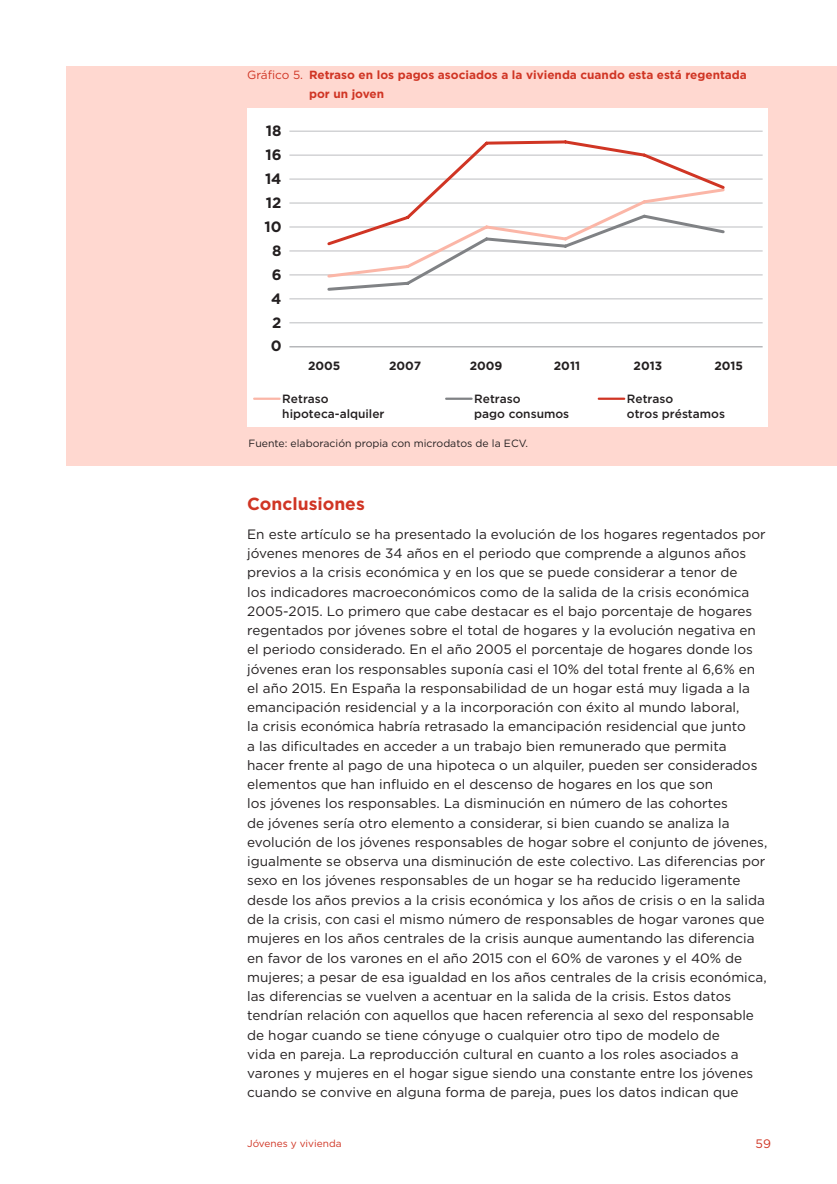
<style>
.page{position:relative;width:837px;height:1184px;background:#fff}
.page>*{position:absolute;margin:0;border:0;box-sizing:border-box;transform-origin:0 0}
.ladillo{font:700 17.5px "Gotham";color:#d03524}
.t1{font:700 14.88px "Gotham";color:#231f20}
.texto{font:13.65px/19.2px "Gotham";color:#231f20}
.t2{font:12.25px "Gotham";color:#d03524}
.Figura{font:700 11.9px/19.2px "Gotham";color:#d03524}
.t3{font:500 11.9px/14.3px "Gotham";color:#231f20}
.t4{font:700 11.9px "Gotham";color:#231f20}
.texto-2{font:10.5px "Gotham";color:#231f20}
.t5{font:10.15px "Gotham";color:#d03524}
.s1{font-weight:400}
</style>
<div class="page">
<div style="left:66px;top:66px;width:770px;height:400px;background:#ffd8d0"></div>
<div style="left:247px;top:108px;width:520px;height:319px;background:#fff"></div>
<hr style="left:289px;top:322px;width:473px;height:1px;background:#bcbdc0">
<hr style="left:289px;top:298px;width:473px;height:1px;background:#bcbdc0">
<hr style="left:289px;top:274px;width:473px;height:1px;background:#bcbdc0">
<hr style="left:289px;top:250px;width:473px;height:1px;background:#bcbdc0">
<hr style="left:289px;top:226px;width:473px;height:1px;background:#bcbdc0">
<hr style="left:289px;top:203px;width:473px;height:1px;background:#bcbdc0">
<hr style="left:289px;top:179px;width:473px;height:1px;background:#bcbdc0">
<hr style="left:289px;top:155px;width:473px;height:1px;background:#bcbdc0">
<hr style="left:289px;top:131px;width:473px;height:1px;background:#bcbdc0">
<hr style="left:289px;top:346px;width:473px;height:1px;background:#a8a9ad">
<svg style="left:325px;top:247px;width:401px;height:44px"></svg>
<svg style="left:325px;top:140px;width:401px;height:107px"></svg>
<hr style="left:254px;top:397px;width:25px;height:3px;background:#fbb6a7">
<hr style="left:446px;top:397px;width:25px;height:3px;background:#808285">
<hr style="left:598px;top:397px;width:26px;height:3px;background:#d03524">
<p class="Figura" style="left:309px;top:65px;width:439px;text-indent:-62px"><span class="s1">Gráfico 5.</span> Retraso en los pagos asociados a la vivienda cuando esta está regentada por un joven</p>
<p class="t1" style="left:266px;top:121px;width:17px">18</p>
<p class="t1" style="left:265px;top:145px;width:18px">16</p>
<p class="t1" style="left:265px;top:169px;width:18px">14</p>
<p class="t1" style="left:266px;top:193px;width:17px">12</p>
<p class="t1" style="left:264px;top:217px;width:19px">10</p>
<p class="t1" style="left:272px;top:240px;width:11px">8</p>
<p class="t1" style="left:271px;top:264px;width:11px">6</p>
<p class="t1" style="left:271px;top:288px;width:12px">4</p>
<p class="t1" style="left:272px;top:312px;width:11px">2</p>
<p class="t1" style="left:270px;top:336px;width:12px">0</p>
<p class="t4" style="left:308px;top:358px;width:34px">2005</p>
<p class="t4" style="left:389px;top:358px;width:34px">2007</p>
<p class="t4" style="left:469px;top:358px;width:34px">2009</p>
<p class="t4" style="left:553px;top:358px;width:28px">2011</p>
<p class="t4" style="left:633px;top:358px;width:30px">2013</p>
<p class="t4" style="left:714px;top:358px;width:30px">2015</p>
<p class="t3" style="left:282px;top:392px;width:104px">Retraso hipoteca-alquiler</p>
<p class="t3" style="left:474px;top:392px;width:96px">Retraso<br>pago consumos</p>
<p class="t3" style="left:626px;top:392px;width:100px">Retraso<br>otros préstamos</p>
<p class="texto-2" style="left:248px;top:436px;width:281px">Fuente: elaboración propia con microdatos de la ECV.</p>
<p class="ladillo" style="left:247px;top:492px;width:119px">Conclusiones</p>
<p class="texto" style="left:247px;top:524px;width:521px">En este artículo se ha presentado la evolución de los hogares regentados por jóvenes menores de 34 años en el periodo que comprende a algunos años previos a la crisis económica y en los que se puede considerar a tenor de<br>los indicadores macroeconómicos como de la salida de la crisis económica 2005-2015. Lo primero que cabe destacar es el bajo porcentaje de hogares regentados por jóvenes sobre el total de hogares y la evolución negativa en el periodo considerado. En el año 2005 el porcentaje de hogares donde los jóvenes eran los responsables suponía casi el 10% del total frente al 6,6% en el año 2015. En España la responsabilidad de un hogar está muy ligada a la emancipación residencial y a la incorporación con éxito al mundo laboral,<br>la crisis económica habría retrasado la emancipación residencial que junto<br>a las dificultades en acceder a un trabajo bien remunerado que permita hacer frente al pago de una hipoteca o un alquiler, pueden ser considerados elementos que han influido en el descenso de hogares en los que son<br>los jóvenes los responsables. La disminución en número de las cohortes<br>de jóvenes sería otro elemento a considerar, si bien cuando se analiza la evolución de los jóvenes responsables de hogar sobre el conjunto de jóvenes, igualmente se observa una disminución de este colectivo. Las diferencias por sexo en los jóvenes responsables de un hogar se ha reducido ligeramente desde los años previos a la crisis económica y los años de crisis o en la salida de la crisis, con casi el mismo número de responsables de hogar varones que mujeres en los años centrales de la crisis aunque aumentando las diferencia en favor de los varones en el año 2015 con el 60% de varones y el 40% de mujeres; a pesar de esa igualdad en los años centrales de la crisis económica, las diferencias se vuelven a acentuar en la salida de la crisis. Estos datos tendrían relación con aquellos que hacen referencia al sexo del responsable de hogar cuando se tiene cónyuge o cualquier otro tipo de modelo de<br>vida en pareja. La reproducción cultural en cuanto a los roles asociados a varones y mujeres en el hogar sigue siendo una constante entre los jóvenes cuando se convive en alguna forma de pareja, pues los datos indican que</p>
<p class="t5" style="left:247px;top:1136px;width:96px">Jóvenes y vivienda</p>
<p class="t2" style="left:755px;top:1135px;width:17px">59</p>
</div>
